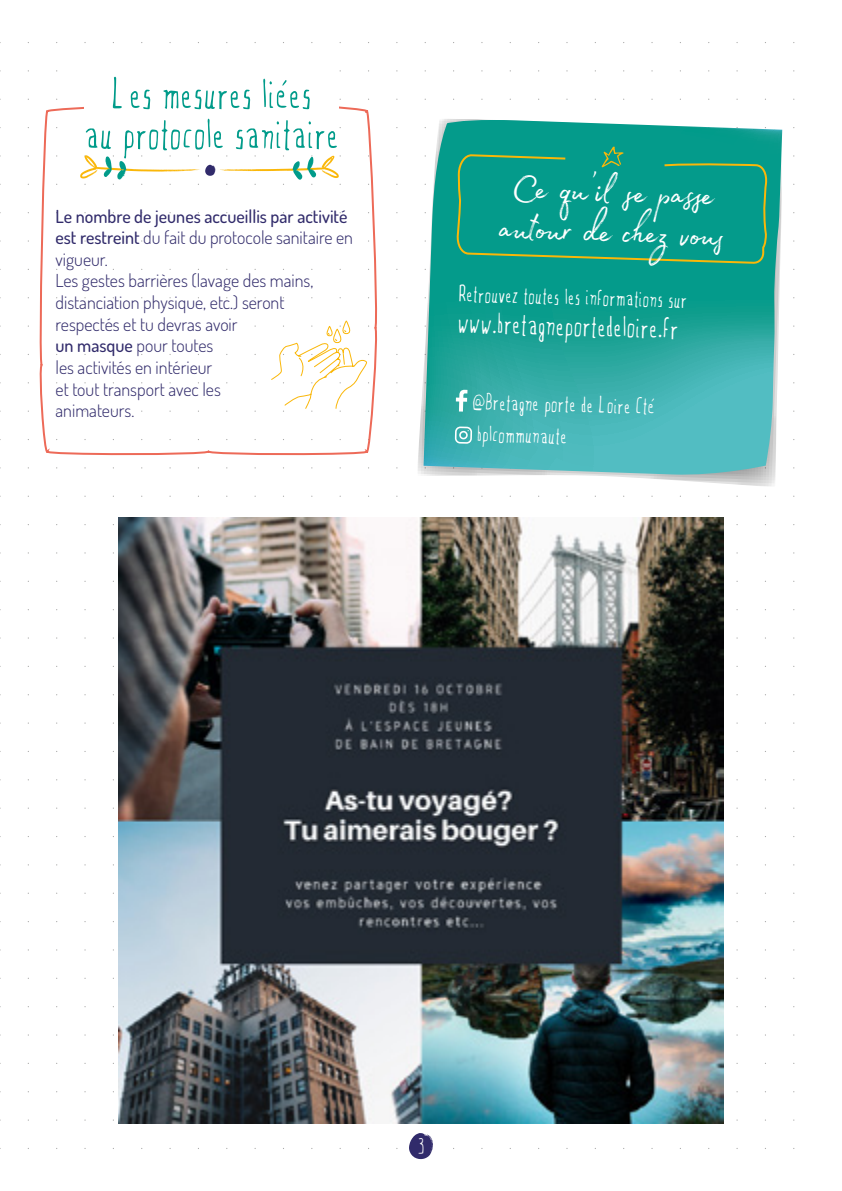
<style>
.page{position:relative;width:842px;height:1191px;background:#fff}
.page>*{position:absolute;margin:0;border:0;box-sizing:border-box;transform-origin:0 0}
.t1{font:60px "Chapman";color:#009b8a}
.t2{font:46px/40px "Madelyn";color:#fff}
.t3{font:42px "Chapman";color:#fff}
.t4{font:32px/31.6px "Chapman";color:#fff}
.t5{font:30px "Chapman";color:#fff}
.t6{font:300 18px/21.6px "Dosis";color:#312b6b}
.s1{font-weight:500}
</style>
<div class="page">
<svg style="left:409px;top:1133px;width:24px;height:26px"></svg>
<svg style="left:39px;top:106px;width:338px;height:349px"></svg>
<svg style="left:418px;top:119px;width:357px;height:367px"></svg>
<svg style="left:424px;top:120px;width:358px;height:356px;background:#39aea8"></svg>
<svg style="left:453px;top:390px;width:14px;height:22px"></svg>
<svg style="left:453px;top:426px;width:19px;height:18px"></svg>
<div style="left:457px;top:155px;width:311px;height:133px;background:#049b8b"></div>
<svg style="left:602px;top:147px;width:22px;height:20px"></svg>
<div style="left:84px;top:65px;width:255px;height:88px;background:#fff"></div>
<svg style="left:292px;top:155px;width:49px;height:30px"></svg>
<svg style="left:80px;top:155px;width:121px;height:30px"></svg>
<svg style="left:205px;top:165px;width:121px;height:11px"></svg>
<svg style="left:271px;top:320px;width:98px;height:92px"></svg>
<img style="left:118px;top:517px;width:606px;height:606px">
<h1 class="t1" style="left:111px;top:68px;width:202px">Les mesures liées</h1>
<h1 class="t1" style="left:84px;top:109px;width:256px">au protocole sanitaire</h1>
<p class="t6" style="left:56px;top:205px;width:299px"><span class="s1">Le nombre de jeunes accueillis par activité est restreint</span> du fait du protocole sanitaire en vigueur.<br>Les gestes barrières (lavage des mains, distanciation physique, etc.) seront respectés et tu devras avoir<br><span class="s1">un masque</span> pour toutes<br>les activités en intérieur<br>et tout transport avec les<br>animateurs.</p>
<h2 class="t2" style="left:502px;top:160px;width:225px;rotate:2deg">Ce qu’il se pass e autour de chez vous</h2>
<h3 class="t4" style="left:459px;top:279px;width:230px;rotate:1deg">Retrouvez toutes les informations sur</h3>
<h3 class="t3" style="left:458px;top:306px;width:222px;rotate:1deg">www.bretagneportedeloire.fr</h3>
<h3 class="t4" style="left:472px;top:387px;width:184px;rotate:1deg">@Bretagne porte de Loire Cté bplcommunaute</h3>
<h3 class="t5" style="left:418px;top:1133px;width:8px">3</h3>
</div>
